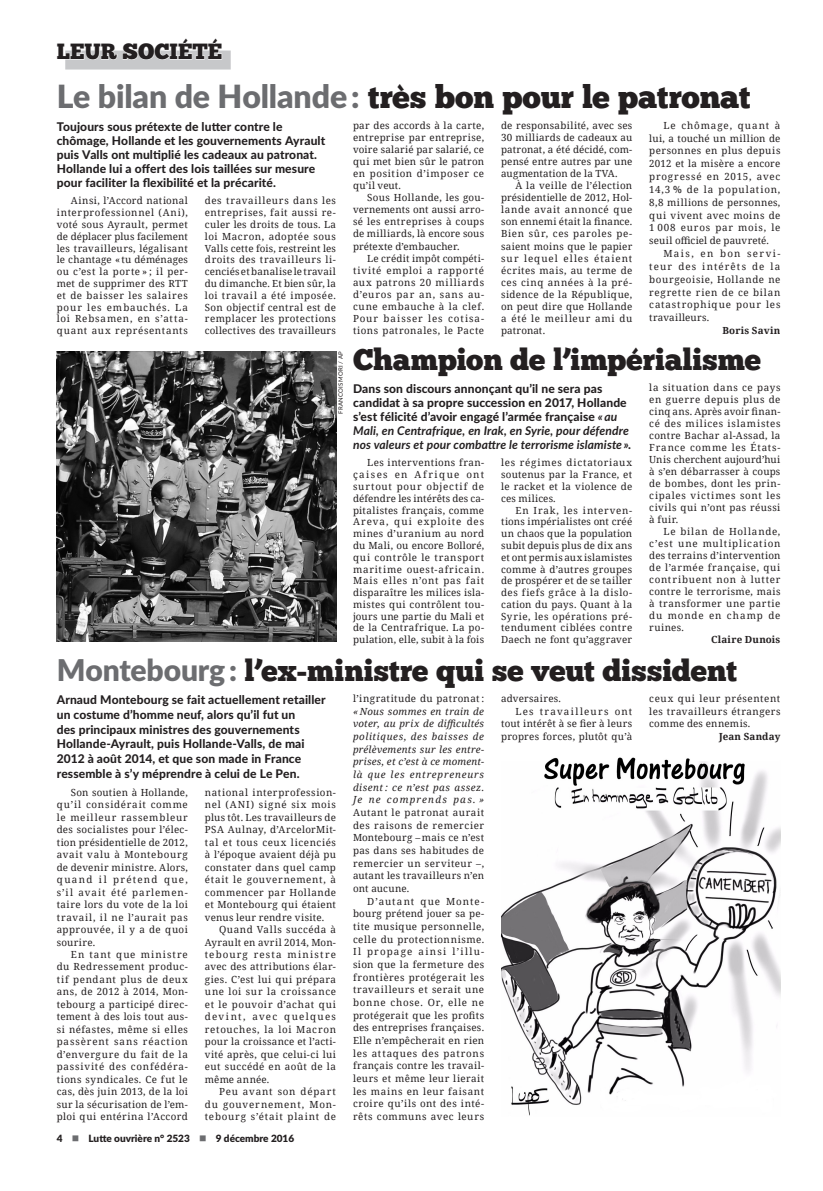
<style>
.page{position:relative;width:823px;height:1191px;background:#fff}
.page>*{position:absolute;margin:0;border:0;box-sizing:border-box;transform-origin:0 0}
.titre_gras{font:32px "Chunk Five";letter-spacing:-.005em;color:#231f20}
.titre_gras-2{font:30px "Chunk Five";letter-spacing:-.005em;color:#231f20}
.t1{font:22px "Chunk Five";color:#231f20}
.chapeau_2_col{font:800 12px/14px "Lato";letter-spacing:.01em;color:#231f20}
.t2{font:900 10px "Lato";color:#231f20}
.Texte{font:9.8px/12.5px "Noto Serif";letter-spacing:.045em;color:#231f20;text-align:justify}
.Texte-2{font:italic 9.8px/12.7px "Noto Serif";letter-spacing:.085em;color:#231f20;text-align:justify}
.texte_signature{font:700 9.8px "Noto Serif";letter-spacing:.02em;color:#231f20}
.Texte-3{font:9.8px "Noto Serif";letter-spacing:.025em;color:#231f20}
.crédit{font:6px "Lato";letter-spacing:.025em;color:#231f20}
.s1{font-family:"Lato";font-weight:900;color:#6c6d70}
.s2{font-weight:700;font-style:italic}
.s3{font-style:normal}
.s4{color:#6c6d70}
</style>
<div class="page">
<div style="left:65px;top:51px;width:165px;height:19px;background:#c7c8ca"></div>
<svg style="left:65px;top:50px;width:157px;height:10px"></svg>
<img style="left:57px;top:351px;width:279px;height:290px">
<img style="left:501px;top:757px;width:279px;height:359px">
<h3 class="t1" style="left:57px;top:38px;width:167px">LEUR SOCIÉTÉ</h3>
<p class="titre_gras" style="left:57px;top:78px;width:694px"><span class="s1">Le bilan de Hollande:</span> très bon pour le patronat</p>
<p class="chapeau_2_col" style="left:57px;top:119px;width:270px">Toujours sous prétexte de lutter contre le chômage, Hollande et les gouvernements Ayrault puis Valls ont multiplié les cadeaux au patronat.<br>Hollande lui a offert des lois taillées sur mesure pour faciliter la flexibilité et la précarité.</p>
<p class="Texte" style="left:57px;top:195px;width:132px;line-height:11.8px;text-indent:14px">Ainsi, l’Accord national interprofessionnel (Ani), voté sous Ayrault, permet de déplacer plus facilement les travailleurs, légalisant le chantage «tu déménages ou c’est la porte » ; il per&shy;met de supprimer des RTT et de baisser les salaires pour les embauchés. La loi Rebsamen, en s’atta&shy;quant aux représentants</p>
<p class="Texte" style="left:205px;top:195px;width:132px;line-height:11.8px">des travailleurs dans les entreprises, fait aussi re&shy;culer les droits de tous. La loi Macron, adoptée sous Valls cette fois, restreint les droits des travailleurs li&shy;cenciés et banalise le travail du dimanche. Et bien sûr, la loi travail a été imposée.<br>Son objectif central est de remplacer les protections collectives des travailleurs</p>
<p class="Texte" style="left:353px;top:119px;width:132px;line-height:12.1px">par des accords à la carte, entreprise par entreprise, voire salarié par salarié, ce qui met bien sûr le patron en position d’imposer ce qu’il veut.</p>
<p class="Texte" style="left:353px;top:191px;width:132px;line-height:12.1px;text-indent:14px">Sous Hollande, les gou&shy;vernements ont aussi arro&shy;sé les entreprises à coups de milliards, là encore sous prétexte d’embaucher.</p>
<p class="Texte" style="left:353px;top:252px;width:132px;line-height:12.1px;text-indent:14px">Le crédit impôt compéti&shy;tivité emploi a rapporté aux patrons 20 milliards d’euros par an, sans au&shy;cune embauche à la clef.<br>Pour baisser les cotisa&shy;tions patronales, le Pacte</p>
<p class="Texte" style="left:501px;top:119px;width:132px;line-height:12.1px">de responsabilité, avec ses 30 milliards de cadeaux au patronat, a été décidé, com&shy;pensé entre autres par une augmentation de la TVA.</p>
<p class="Texte" style="left:501px;top:179px;width:132px;line-height:12.1px;text-indent:14px">À la veille de l’élection présidentielle de 2012, Hol&shy;lande avait annoncé que son ennemi était la finance.<br>Bien sûr, ces paroles pe&shy;saient moins que le papier sur lequel elles étaient écrites mais, au terme de ces cinq années à la pré&shy;sidence de la République, on peut dire que Hollande a été le meilleur ami du patronat.</p>
<p class="Texte" style="left:649px;top:118px;width:132px;line-height:12.8px;text-indent:14px">Le chômage, quant à lui, a touché un million de personnes en plus depuis 2012 et la misère a encore progressé en 2015, avec 14,3 % de la population, 8,8 millions de personnes, qui vivent avec moins de 1 008 euros par mois, le seuil officiel de pauvreté.</p>
<p class="Texte" style="left:649px;top:247px;width:132px;line-height:12.8px;text-indent:14px">Mais, en bon servi&shy;teur des intérêts de la bourgeoisie, Hollande ne regrette rien de ce bilan catastrophique pour les travailleurs.</p>
<p class="texte_signature" style="left:722px;top:324px;width:59px">Boris Savin</p>
<p class="crédit" style="left:336px;top:414px;width:64px;rotate:-90deg">FRANCOIS MORI / AP</p>
<p class="titre_gras-2" style="left:353px;top:342px;width:409px">Champion de l’impérialisme</p>
<p class="chapeau_2_col" style="left:353px;top:381px;width:279px">Dans son discours annonçant qu’il ne sera pas candidat à sa propre succession en 2017, Hollande s’est félicité d’avoir engagé l’armée française <span class="s2">« au Mali, en Centrafrique, en Irak, en Syrie, pour défendre nos valeurs et pour combattre le terrorisme islamiste »</span>.</p>
<p class="Texte" style="left:353px;top:456px;width:132px;line-height:11.8px;text-indent:14px">Les interventions fran&shy;çaises en Afrique ont surtout pour objectif de défendre les intérêts des ca&shy;pitalistes français, comme Areva, qui exploite des mines d’uranium au nord du Mali, ou encore Bolloré, qui contrôle le transport maritime ouest-africain.<br>Mais elles n’ont pas fait disparaître les milices isla&shy;mistes qui contrôlent tou&shy;jours une partie du Mali et de la Centrafrique. La po&shy;pulation, elle, subit à la fois</p>
<p class="Texte" style="left:501px;top:456px;width:132px;line-height:11.8px">les régimes dictatoriaux soutenus par la France, et le racket et la violence de ces milices.</p>
<p class="Texte" style="left:649px;top:381px;width:132px;line-height:12px">la situation dans ce pays en guerre depuis plus de cinq ans. Après avoir finan&shy;cé des milices islamistes contre Bachar al-Assad, la France comme les États-Unis cherchent aujourd’hui à s’en débarrasser à coups de bombes, dont les prin&shy;cipales victimes sont les civils qui n’ont pas réussi à fuir.</p>
<p class="Texte" style="left:649px;top:525px;width:132px;line-height:12px;text-indent:14px">Le bilan de Hollande, c’est une multiplication des terrains d’intervention de l’armée française, qui contribuent non à lutter contre le terrorisme, mais à transformer une partie du monde en champ de ruines.</p>
<p class="texte_signature" style="left:710px;top:633px;width:71px">Claire Dunois</p>
<p class="Texte" style="left:501px;top:504px;width:132px;line-height:11.8px;text-indent:14px">En Irak, les interven&shy;tions impérialistes ont créé un chaos que la population subit depuis plus de dix ans et ont permis aux islamistes comme à d’autres groupes de prospérer et de se tailler des fiefs grâce à la dislo&shy;cation du pays. Quant à la Syrie, les opérations pré&shy;tendument ciblées contre Daech ne font qu’aggraver</p>
<p class="titre_gras-2" style="left:57px;top:653px;width:681px"><span class="s1">Montebourg:</span> l’ex-ministre qui se veut dissident</p>
<p class="chapeau_2_col" style="left:57px;top:692px;width:270px;line-height:14.7px">Arnaud Montebourg se fait actuellement retailler un costume d’homme neuf, alors qu’il fut un<br>des principaux ministres des gouvernements Hollande-Ayrault, puis Hollande-Valls, de mai 2012 à août 2014, et que son made in France ressemble à s’y méprendre à celui de Le Pen.</p>
<p class="Texte" style="left:57px;top:786px;width:132px;text-indent:14px">Son soutien à Hollande, qu’il considérait comme le meilleur rassembleur des socialistes pour l’élec&shy;tion présidentielle de 2012, avait valu à Montebourg de devenir ministre. Alors, quand il prétend que, s’il avait été parlemen&shy;taire lors du vote de la loi travail, il ne l’aurait pas approuvée, il y a de quoi sourire.</p>
<p class="Texte" style="left:57px;top:947px;width:132px;text-indent:14px">En tant que ministre du Redressement produc&shy;tif pendant plus de deux ans, de 2012 à 2014, Mon&shy;tebourg a participé direc&shy;tement à des lois tout aus&shy;si néfastes, même si elles passèrent sans réaction d’envergure du fait de la passivité des confédéra&shy;tions syndicales. Ce fut le cas, dès juin 2013, de la loi sur la sécurisation de l’em&shy;ploi qui entérina l’Accord</p>
<p class="Texte" style="left:649px;top:692px;width:132px">ceux qui leur présentent les travailleurs étrangers comme des ennemis.</p>
<p class="texte_signature" style="left:718px;top:729px;width:63px">Jean Sanday</p>
<p class="Texte-2" style="left:353px;top:692px;width:132px"><span class="s3">l’ingratitude du patronat : </span>« Nous sommes en train de voter, au prix de difficultés politiques, des baisses de prélèvements sur les entre&shy;prises, et c’est à ce moment&shy;là que les entrepreneurs disent : ce n’est pas assez.<br>Je ne comprends pas. » <span class="s3">Autant le patronat aurait des raisons de remercier Montebourg –mais ce n’est pas dans ses habitudes de remercier un serviteur –, autant les travailleurs n’en ont aucune.</span></p>
<p class="Texte" style="left:353px;top:894px;width:132px;text-indent:14px">D’autant que Monte&shy;bourg prétend jouer sa pe&shy;tite musique personnelle, celle du protectionnisme.<br>Il propage ainsi l’illu&shy;sion que la fermeture des frontières protégerait les travailleurs et serait une bonne chose. Or, elle ne protégerait que les profits des entreprises françaises.<br>Elle n’empêcherait en rien les attaques des patrons français contre les travail&shy;leurs et même leur lierait les mains en leur faisant croire qu’ils ont des inté&shy;rêts communs avec leurs</p>
<p class="Texte-3" style="left:501px;top:692px;width:61px">adversaires.</p>
<p class="Texte" style="left:501px;top:704px;width:132px;text-indent:14px">Les travailleurs ont tout intérêt à se fier à leurs propres forces, plutôt qu’à</p>
<p class="Texte" style="left:205px;top:786px;width:132px">national interprofession&shy;nel (ANI) signé six mois plus tôt. Les travailleurs de PSA Aulnay, d’ArcelorMit&shy;tal et tous ceux licenciés à l’époque avaient déjà pu constater dans quel camp était le gouvernement, à commencer par Hollande et Montebourg qui étaient venus leur rendre visite.</p>
<p class="Texte" style="left:205px;top:923px;width:132px;text-indent:14px">Quand Valls succéda à Ayrault en avril 2014, Mon&shy;tebourg resta ministre avec des attributions élar&shy;gies. C’est lui qui prépara une loi sur la croissance et le pouvoir d’achat qui devint, avec quelques retouches, la loi Macron pour la croissance et l’acti&shy;vité après, que celui-ci lui eut succédé en août de la même année.</p>
<p class="Texte" style="left:205px;top:1084px;width:132px;text-indent:14px">Peu avant son départ du gouvernement, Mon&shy;tebourg s’était plaint de</p>
<p class="t2" style="left:57px;top:1131px;width:239px">4 <span class="s4">■</span> Lutte ouvrière n° 2523 <span class="s4">■</span> 9 décembre 2016</p>
</div>
